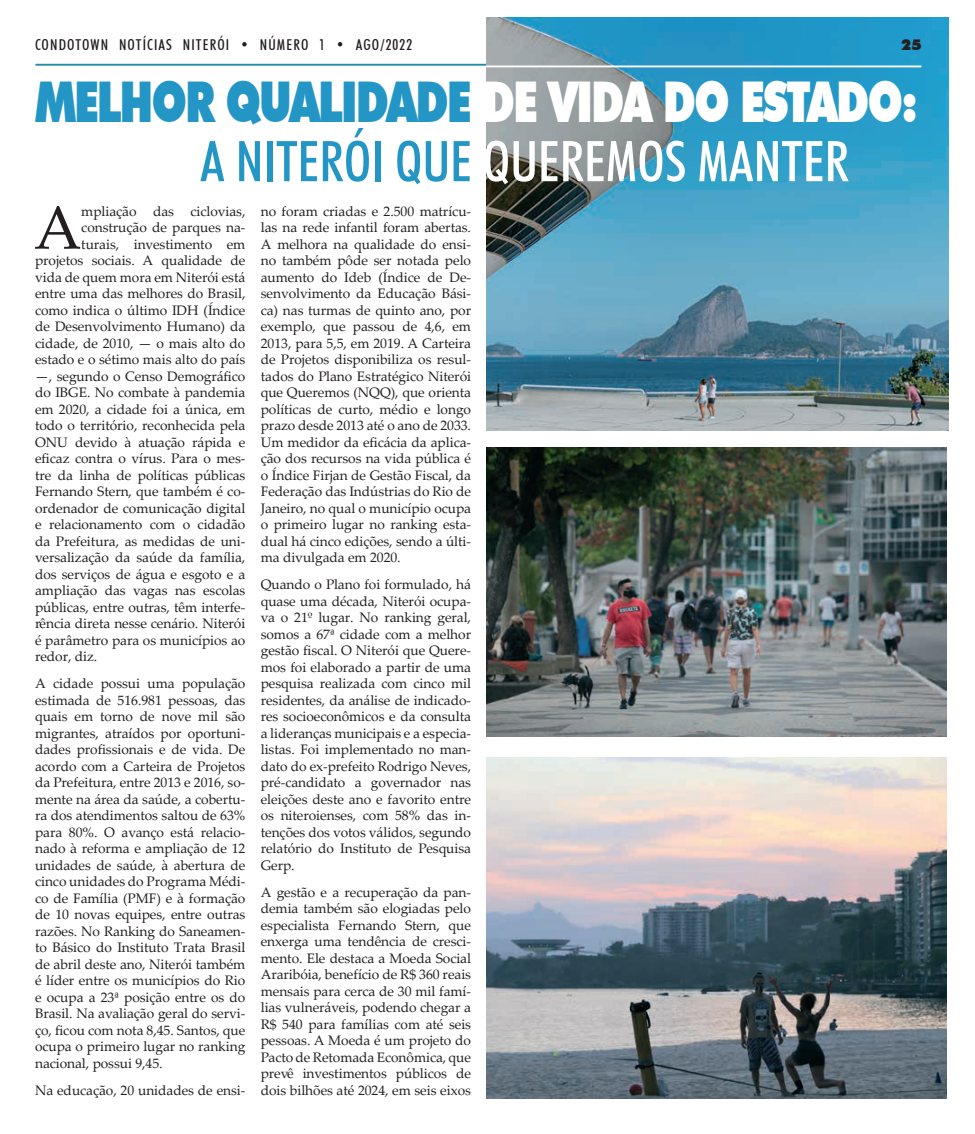
<style>
.page{position:relative;width:975px;height:1134px;background:#fff}
.page>*{position:absolute;margin:0;border:0;box-sizing:border-box;transform-origin:0 0}
.t1{font:61.12px "Palatino Linotype";color:#231f20}
.t2{font:900 56.25px/58.8px "Futura BT";letter-spacing:-.05em;color:#2396c6;scale:.75 1}
.t3{font:500 condensed 15px "Futura BT";letter-spacing:.075em;color:#231f20}
.t4{font:900 15px "Futura BT";color:#231f20}
.t5{font:13.75px/16.5px "Palatino Linotype";letter-spacing:-.005em;color:#231f20;text-align:justify}
.s1{color:#fff}
.s2{font-weight:500;font-stretch:condensed}
.s3{font-weight:500;font-stretch:condensed;color:#fff}
</style>
<div class="page">
<hr style="left:35px;top:64px;width:886px;height:2px;background:#208ca5">
<img style="left:486px;top:17px;width:462px;height:414px">
<hr style="left:486px;top:65px;width:435px;height:2px;background:#fff">
<img style="left:486px;top:757px;width:460px;height:341px">
<img style="left:486px;top:448px;width:460px;height:289px">
<p class="t3" style="left:35px;top:36px;width:378px">CONDOTOWN NOTÍCIAS NITERÓI • NÚMERO 1 • AGO/2022</p>
<h2 class="t2" style="left:200px;top:73px;width:958px;text-indent:-165px">MELHOR QUALIDADE <span class="s1">DE VIDA DO ESTADO:<br></span><span class="s2">A NITERÓI QUE</span> <span class="s3">QUEREMOS MANTER</span></h2>
<h1 class="t1" style="left:34px;top:184px;width:49px">A</h1>
<p class="t5" style="left:81px;top:202px;width:166px">mpliação das ciclovias,</p>
<p class="t4" style="left:901px;top:35px;width:22px">25</p>
<p class="t5" style="left:261px;top:202px;width:212px">no foram criadas e 2.500 matrícu&shy;las na rede infantil foram abertas.<br>A melhora na qualidade do ensi&shy;no também pôde ser notada pelo aumento do Ideb (Índice de De&shy;senvolvimento da Educação Bási&shy;ca) nas turmas de quinto ano, por exemplo, que passou de 4,6, em 2013, para 5,5, em 2019. A Carteira de Projetos disponibiliza os resul&shy;tados do Plano Estratégico Niterói que Queremos (NQQ), que orienta políticas de curto, médio e longo prazo desde 2013 até o ano de 2033.<br>Um medidor da eficácia da aplica&shy;ção dos recursos na vida pública é o Índice Firjan de Gestão Fiscal, da Federação das Indústrias do Rio de Janeiro, no qual o município ocupa o primeiro lugar no ranking esta&shy;dual há cinco edições, sendo a últi&shy;ma divulgada em 2020.</p>
<p class="t5" style="left:261px;top:576px;width:212px">Quando o Plano foi formulado, há quase uma década, Niterói ocupa&shy;va o 21º lugar. No ranking geral, somos a 67ª cidade com a melhor gestão fiscal. O Niterói que Quere&shy;mos foi elaborado a partir de uma pesquisa realizada com cinco mil residentes, da análise de indicado&shy;res socioeconômicos e da consulta a lideranças municipais e a especia&shy;listas. Foi implementado no man&shy;dato do ex-prefeito Rodrigo Neves, pré-candidato a governador nas eleições deste ano e favorito entre os niteroienses, com 58% das in&shy;tenções dos votos válidos, segundo relatório do Instituto de Pesquisa Gerp.</p>
<p class="t5" style="left:261px;top:883px;width:212px">A gestão e a recuperação da pan&shy;demia também são elogiadas pelo especialista Fernando Stern, que enxerga uma tendência de cresci&shy;mento. Ele destaca a Moeda Social Araribóia, benefício de R$ 360 reais mensais para cerca de 30 mil famí&shy;lias vulneráveis, podendo chegar a R$ 540 para famílias com até seis pessoas. A Moeda é um projeto do Pacto de Retomada Econômica, que prevê investimentos públicos de dois bilhões até 2024, em seis eixos</p>
<p class="t5" style="left:81px;top:219px;width:165px">construção de parques na-</p>
<p class="t5" style="left:81px;top:235px;width:166px">turais, investimento em</p>
<p class="t5" style="left:35px;top:252px;width:212px">projetos sociais. A qualidade de</p>
<p class="t5" style="left:35px;top:268px;width:212px">vida de quem mora em Niterói está</p>
<p class="t5" style="left:35px;top:285px;width:212px">entre uma das melhores do Brasil,</p>
<p class="t5" style="left:35px;top:301px;width:212px">como indica o último IDH (Índice</p>
<p class="t5" style="left:35px;top:318px;width:212px">de Desenvolvimento Humano) da</p>
<p class="t5" style="left:35px;top:334px;width:212px">cidade, de 2010, — o mais alto do</p>
<p class="t5" style="left:35px;top:351px;width:212px">estado e o sétimo mais alto do país</p>
<p class="t5" style="left:35px;top:367px;width:212px">—, segundo o Censo Demográfico</p>
<p class="t5" style="left:35px;top:384px;width:212px">do IBGE. No combate à pandemia</p>
<p class="t5" style="left:35px;top:400px;width:212px">em 2020, a cidade foi a única, em</p>
<p class="t5" style="left:35px;top:417px;width:212px">todo o território, reconhecida pela</p>
<p class="t5" style="left:35px;top:433px;width:212px">ONU devido à atuação rápida e</p>
<p class="t5" style="left:35px;top:450px;width:212px">eficaz contra o vírus. Para o mes-</p>
<p class="t5" style="left:35px;top:466px;width:212px">tre da linha de políticas públicas</p>
<p class="t5" style="left:35px;top:483px;width:212px">Fernando Stern, que também é co-</p>
<p class="t5" style="left:35px;top:499px;width:212px">ordenador de comunicação digital</p>
<p class="t5" style="left:35px;top:516px;width:212px">e relacionamento com o cidadão</p>
<p class="t5" style="left:35px;top:532px;width:212px">da Prefeitura, as medidas de uni-</p>
<p class="t5" style="left:35px;top:549px;width:212px">versalização da saúde da família,</p>
<p class="t5" style="left:35px;top:565px;width:212px">dos serviços de água e esgoto e a</p>
<p class="t5" style="left:35px;top:582px;width:212px">ampliação das vagas nas escolas</p>
<p class="t5" style="left:35px;top:598px;width:212px">públicas, entre outras, têm interfe-</p>
<p class="t5" style="left:35px;top:615px;width:212px">rência direta nesse cenário. Niterói</p>
<p class="t5" style="left:35px;top:631px;width:212px">é parâmetro para os municípios ao</p>
<p class="t5" style="left:35px;top:648px;width:64px">redor, diz.</p>
<p class="t5" style="left:35px;top:675px;width:212px">A cidade possui uma população estimada de 516.981 pessoas, das quais em torno de nove mil são migrantes, atraídos por oportuni&shy;dades profissionais e de vida. De acordo com a Carteira de Projetos da Prefeitura, entre 2013 e 2016, so&shy;mente na área da saúde, a cobertu&shy;ra dos atendimentos saltou de 63% para 80%. O avanço está relacio&shy;nado à reforma e ampliação de 12 unidades de saúde, à abertura de cinco unidades do Programa Médi&shy;co de Família (PMF) e à formação de 10 novas equipes, entre outras razões. No Ranking do Saneamen&shy;to Básico do Instituto Trata Brasil de abril deste ano, Niterói também é líder entre os municípios do Rio e ocupa a 23ª posição entre os do Brasil. Na avaliação geral do servi&shy;ço, ficou com nota 8,45. Santos, que ocupa o primeiro lugar no ranking nacional, possui 9,45.</p>
<p class="t5" style="left:35px;top:1081px;width:212px">Na educação, 20 unidades de ensi-</p>
</div>
